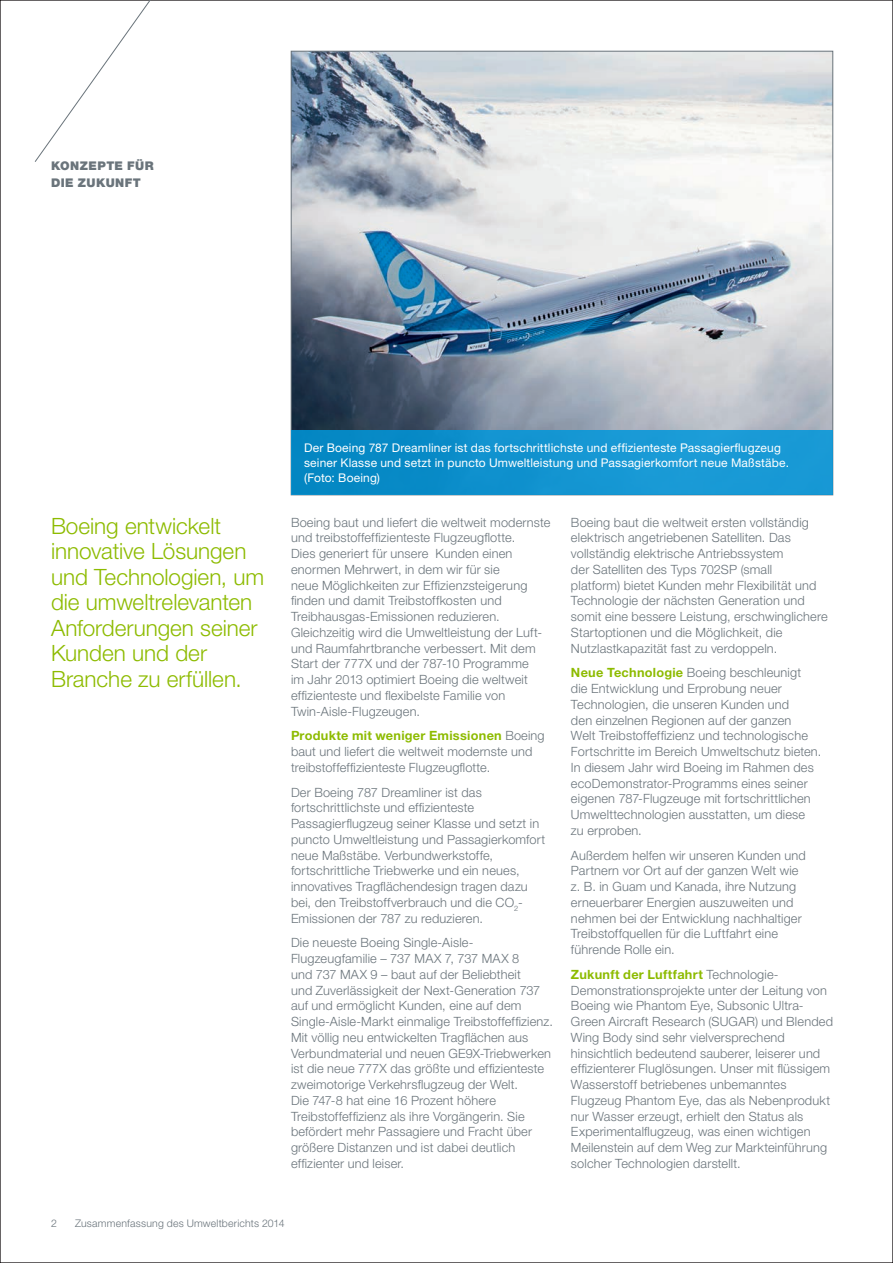
<style>
.page{position:relative;width:893px;height:1263px;background:#fff}
.page>*{position:absolute;margin:0;border:0;box-sizing:border-box;transform-origin:0 0}
.t1{font:300 22.5px/25.5px "Helvetica Neue LT Std";color:#8dbb00}
.body{font:300 12.75px/15.8px "Helvetica Neue LT Std";letter-spacing:.015em;color:#6a747b}
.t2{font:12px/15px "Helvetica Neue LT Std";letter-spacing:.015em;color:#fff}
.body-2{font:900 12px/16.5px "Helvetica Neue LT Std";letter-spacing:.04em;color:#6a747b}
.t3{font:300 10.5px "Helvetica Neue LT Std";letter-spacing:.02em;color:#6a747b}
.s1{font-weight:700;color:#8dbb00}
</style>
<div class="page">
<svg style="left:35px;top:0;width:121px;height:162px"></svg>
<img style="left:293px;top:53px;width:538px;height:377px">
<div style="left:291px;top:430px;width:542px;height:65px;background:linear-gradient(to right,#0487c3,#1f9fdb)"></div>
<p class="body-2" style="left:51px;top:158px;width:104px">KONZEPTE FÜR<br>DIE ZUKUNFT</p>
<p class="t2" style="left:304px;top:440px;width:486px">Der Boeing 787 Dreamliner ist das fortschrittlichste und effizienteste Passagierflugzeug seiner Klasse und setzt in puncto Umweltleistung und Passagierkomfort neue Maßstäbe. (Foto: Boeing)</p>
<p class="t1" style="left:51px;top:512px;width:215px">Boeing entwickelt innovative Lösungen und Technologien, um die umweltrelevanten<br>Anforderungen seiner<br>Kunden und der<br>Branche zu erfüllen.</p>
<p class="body" style="left:291px;top:514px;width:261px">Boeing baut und liefert die weltweit modernste und treibstoffeffizienteste Flugzeugflotte.<br>Dies generiert für unsere Kunden einen enormen Mehrwert, in dem wir für sie<br>neue Möglichkeiten zur Effizienzsteigerung finden und damit Treibstoffkosten und Treibhausgas-Emissionen reduzieren.<br>Gleichzeitig wird die Umweltleistung der Luft&shy;und Raumfahrtbranche verbessert. Mit dem Start der 777X und der 787-10 Programme<br>im Jahr 2013 optimiert Boeing die weltweit effizienteste und flexibelste Familie von Twin-Aisle-Flugzeugen.</p>
<p class="body" style="left:291px;top:728px;width:255px"><span class="s1">Produkte mit weniger Emissionen</span> Boeing baut und liefert die weltweit modernste und treibstoffeffizienteste Flugzeugflotte.</p>
<p class="body" style="left:291px;top:784px;width:256px">Der Boeing 787 Dreamliner ist das fortschrittlichste und effizienteste Passagierflugzeug seiner Klasse und setzt in puncto Umweltleistung und Passagierkomfort neue Maßstäbe. Verbundwerkstoffe, fortschrittliche Triebwerke und ein neues, innovatives Tragflächendesign tragen dazu bei, den Treibstoffverbrauch und die CO<sub>2</sub>- Emissionen der 787 zu reduzieren.</p>
<p class="body" style="left:291px;top:935px;width:263px">Die neueste Boeing Single-Aisle-Flugzeugfamilie – 737 MAX 7, 737 MAX 8<br>und 737 MAX 9 – baut auf der Beliebtheit<br>und Zuverlässigkeit der Next-Generation 737 auf und ermöglicht Kunden, eine auf dem Single-Aisle-Markt einmalige Treibstoffeffizienz.<br>Mit völlig neu entwickelten Tragflächen aus Verbundmaterial und neuen GE9X-Triebwerken ist die neue 777X das größte und effizienteste zweimotorige Verkehrsflugzeug der Welt.<br>Die 747-8 hat eine 16 Prozent höhere Treibstoffeffizienz als ihre Vorgängerin. Sie befördert mehr Passagiere und Fracht über größere Distanzen und ist dabei deutlich effizienter und leiser.</p>
<p class="body" style="left:571px;top:514px;width:258px">Boeing baut die weltweit ersten vollständig elektrisch angetriebenen Satelliten. Das vollständig elektrische Antriebssystem<br>der Satelliten des Typs 702SP (small<br>platform) bietet Kunden mehr Flexibilität und Technologie der nächsten Generation und somit eine bessere Leistung, erschwinglichere Startoptionen und die Möglichkeit, die Nutzlastkapazität fast zu verdoppeln.</p>
<p class="body" style="left:571px;top:665px;width:252px"><span class="s1">Neue Technologie</span> Boeing beschleunigt<br>die Entwicklung und Erprobung neuer Technologien, die unseren Kunden und<br>den einzelnen Regionen auf der ganzen<br>Welt Treibstoffeffizienz und technologische Fortschritte im Bereich Umweltschutz bieten.<br>In diesem Jahr wird Boeing im Rahmen des ecoDemonstrator-Programms eines seiner eigenen 787-Flugzeuge mit fortschrittlichen Umwelttechnologien ausstatten, um diese<br>zu erproben.</p>
<p class="body" style="left:571px;top:847px;width:236px">Außerdem helfen wir unseren Kunden und Partnern vor Ort auf der ganzen Welt wie z. B. in Guam und Kanada, ihre Nutzung erneuerbarer Energien auszuweiten und nehmen bei der Entwicklung nachhaltiger Treibstoffquellen für die Luftfahrt eine führende Rolle ein.</p>
<p class="body" style="left:571px;top:966px;width:263px"><span class="s1">Zukunft der Luftfahrt</span> Technologie-Demonstrationsprojekte unter der Leitung von Boeing wie Phantom Eye, Subsonic Ultra-Green Aircraft Research (SUGAR) und Blended Wing Body sind sehr vielversprechend hinsichtlich bedeutend sauberer, leiserer und effizienterer Fluglösungen. Unser mit flüssigem Wasserstoff betriebenes unbemanntes Flugzeug Phantom Eye, das als Nebenprodukt nur Wasser erzeugt, erhielt den Status als Experimentalflugzeug, was einen wichtigen Meilenstein auf dem Weg zur Markteinführung solcher Technologien darstellt.</p>
<p class="t3" style="left:51px;top:1217px;width:7px">2</p>
<p class="t3" style="left:75px;top:1217px;width:211px">Zusammenfassung des Umweltberichts 2014</p>
</div>
